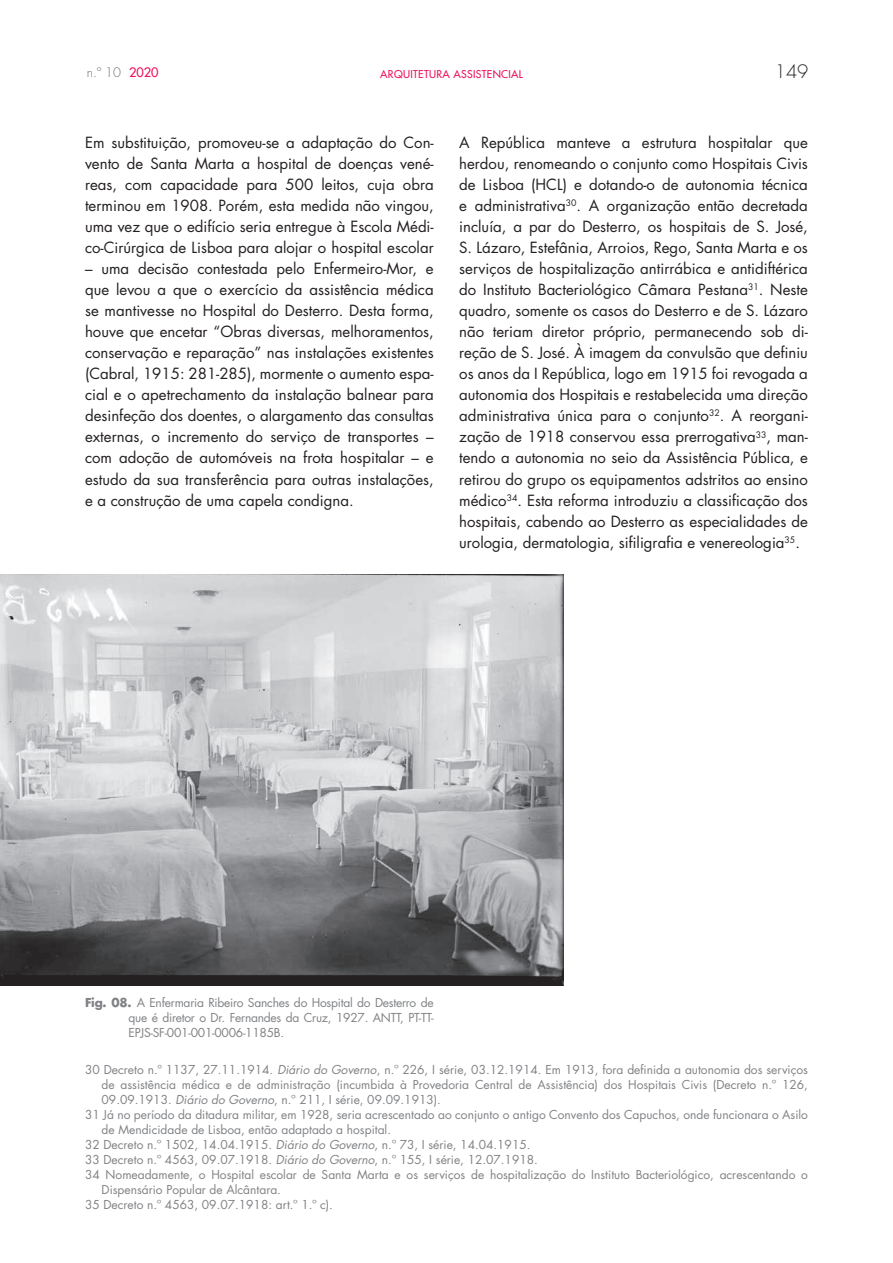
<style>
.page{position:relative;width:893px;height:1263px;background:#fff}
.page>*{position:absolute;margin:0;border:0;box-sizing:border-box;transform-origin:0 0}
.t1{font:300 18px "Futura Std";color:#231f20}
.t2{font:15px/21px "Futura Std";color:#231f20;text-align:justify}
.t3{font:300 12.75px "Futura Std";color:#6c6d70}
.t4{font:12px/15px "Futura Std";color:#808285;text-align:justify}
.t5{font:500 10.5px "Futura Std";letter-spacing:.03em;color:#ee1059}
.s1{font-weight:500;color:#ee1059}
.s2{font-weight:700}
.s3{font-style:italic}
</style>
<div class="page">
<img style="left:0;top:574px;width:563px;height:411px">
<p class="t3" style="left:87px;top:64px;width:73px">n.º 10 <span class="s1">2020</span></p>
<p class="t5" style="left:380px;top:67px;width:144px">ARQUITETURA ASSISTENCIAL</p>
<p class="t1" style="left:775px;top:60px;width:35px">149</p>
<p class="t2" style="left:85px;top:133px;width:350px">Em substituição, promoveu-se a adaptação do Con&shy;vento de Santa Marta a hospital de doenças vené&shy;reas, com capacidade para 500 leitos, cuja obra terminou em 1908. Porém, esta medida não vingou, uma vez que o edifício seria entregue à Escola Médi&shy;co-Cirúrgica de Lisboa para alojar o hospital escolar</p>
<p class="t2" style="left:85px;top:259px;width:350px">– uma decisão contestada pelo Enfermeiro-Mor, e que levou a que o exercício da assistência médica se mantivesse no Hospital do Desterro. Desta forma, houve que encetar “Obras diversas, melhoramentos, conservação e reparação” nas instalações existentes (Cabral, 1915: 281-285), mormente o aumento espa&shy;cial e o apetrechamento da instalação balnear para desinfeção dos doentes, o alargamento das consultas externas, o incremento do serviço de transportes – com adoção de automóveis na frota hospitalar – e estudo da sua transferência para outras instalações, e a construção de uma capela condigna.</p>
<p class="t2" style="left:459px;top:133px;width:350px">A República manteve a estrutura hospitalar que herdou, renomeando o conjunto como Hospitais Civis de Lisboa (HCL) e dotando-o de autonomia técnica e administrativa<sup>30</sup>. A organização então decretada incluía, a par do Desterro, os hospitais de S. José, S. Lázaro, Estefânia, Arroios, Rego, Santa Marta e os serviços de hospitalização antirrábica e antidiftérica do Instituto Bacteriológico Câmara Pestana<sup>31</sup>. Neste quadro, somente os casos do Desterro e de S. Lázaro não teriam diretor próprio, permanecendo sob di&shy;reção de S. José. À imagem da convulsão que definiu os anos da I República, logo em 1915 foi revogada a autonomia dos Hospitais e restabelecida uma direção administrativa única para o conjunto<sup>32</sup>. A reorgani&shy;zação de 1918 conservou essa prerrogativa<sup>33</sup>, man&shy;tendo a autonomia no seio da Assistência Pública, e retirou do grupo os equipamentos adstritos ao ensino médico<sup>34</sup>. Esta reforma introduziu a classificação dos hospitais, cabendo ao Desterro as especialidades de urologia, dermatologia, sifiligrafia e venereologia<sup>35</sup>.</p>
<p class="t4" style="left:129px;top:995px;width:307px;text-indent:-44px"><span class="s2">Fig. 08.</span> A Enfermaria Ribeiro Sanches do Hospital do Desterro de que é diretor o Dr. Fernandes da Cruz, 1927. ANTT, PT-TT-EPJS-SF-001-001-0006-1185B.</p>
<p class="t4" style="left:85px;top:1062px;width:724px">30 Decreto n.º 1137, 27.11.1914. <span class="s3">Diário do Governo</span>, n.º 226, I série, 03.12.1914. Em 1913, fora definida a autonomia dos serviços</p>
<p class="t4" style="left:102px;top:1077px;width:708px">de assistência médica e de administração (incumbida à Provedoria Central de Assistência) dos Hospitais Civis (Decreto n.º 126,</p>
<p class="t4" style="left:102px;top:1092px;width:341px">09.09.1913. <span class="s3">Diário do Governo</span>, n.º 211, I série, 09.09.1913).</p>
<p class="t4" style="left:85px;top:1107px;width:724px">31 Já no período da ditadura militar, em 1928, seria acrescentado ao conjunto o antigo Convento dos Capuchos, onde funcionara o Asilo</p>
<p class="t4" style="left:102px;top:1122px;width:291px">de Mendicidade de Lisboa, então adaptado a hospital.</p>
<p class="t4" style="left:85px;top:1137px;width:447px">32 Decreto n.º 1502, 14.04.1915. <span class="s3">Diário do Governo</span>, n.º 73, I série, 14.04.1915.</p>
<p class="t4" style="left:85px;top:1152px;width:454px">33 Decreto n.º 4563, 09.07.1918. <span class="s3">Diário do Governo</span>, n.º 155, I série, 12.07.1918.</p>
<p class="t4" style="left:85px;top:1167px;width:724px">34 Nomeadamente, o Hospital escolar de Santa Marta e os serviços de hospitalização do Instituto Bacteriológico, acrescentando o</p>
<p class="t4" style="left:102px;top:1182px;width:181px">Dispensário Popular de Alcântara.</p>
<p class="t4" style="left:85px;top:1197px;width:249px">35 Decreto n.º 4563, 09.07.1918: art.º 1.º c).</p>
</div>
